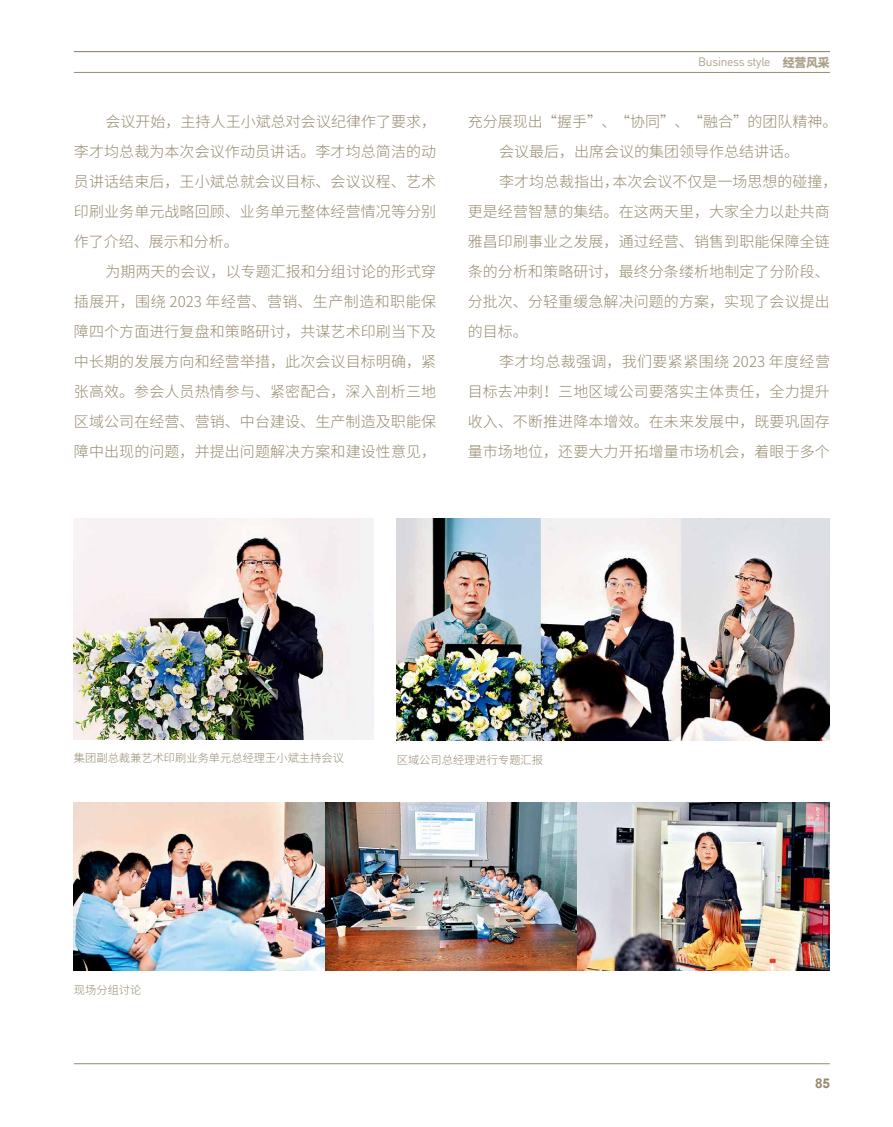
<style>
.page{position:relative;width:893px;height:1127px;background:#fff}
.page>*{position:absolute;margin:0;border:0;box-sizing:border-box;transform-origin:0 0}
.t1{font:300 15px/30px "Source Han Sans CN";letter-spacing:.005em;color:#978a6e;text-align:justify}
.t2{font:300 15px "Source Han Sans CN";letter-spacing:.025em;color:#978a6e}
.t3{font:700 13.5px "Arial";color:#978a6e}
.t4{font:12px "DIN";letter-spacing:-.025em;color:#aca088}
.t5{font:300 11.25px "Source Han Sans CN";color:#978a6e}
.s1{font-family:"Source Han Sans CN";font-weight:800}
</style>
<div class="page">
<img style="left:74px;top:519px;width:299px;height:220px">
<img style="left:397px;top:519px;width:433px;height:221px">
<img style="left:74px;top:802px;width:756px;height:169px">
<hr style="left:74px;top:51px;width:756px;height:1px;background:#978a6e">
<hr style="left:74px;top:72px;width:756px;height:1px;background:#978a6e">
<hr style="left:74px;top:1063px;width:756px;height:1px;background:#978a6e">
<p class="t1" style="left:74px;top:107px;width:364px;text-indent:32px">会议开始，主持人王小斌总对会议纪律作了要求，李才均总裁为本次会议作动员讲话。李才均总简洁的动员讲话结束后，王小斌总就会议目标、会议议程、艺术印刷业务单元战略回顾、业务单元整体经营情况等分别作了介绍、展示和分析。</p>
<p class="t1" style="left:74px;top:257px;width:364px;text-indent:32px">为期两天的会议，以专题汇报和分组讨论的形式穿插展开，围绕 2023 年经营、营销、生产制造和职能保障四个方面进行复盘和策略研讨，共谋艺术印刷当下及中长期的发展方向和经营举措，此次会议目标明确，紧张高效。参会人员热情参与、紧密配合，深入剖析三地区域公司在经营、营销、中台建设、生产制造及职能保障中出现的问题，并提出问题解决方案和建设性意见，</p>
<p class="t4" style="left:698px;top:55px;width:133px">Business style <span class="s1">经营风采</span></p>
<p class="t1" style="left:468px;top:107px;width:371px">充分展现出“握手”、“协同”、“融合”的团队精神。</p>
<p class="t1" style="left:499px;top:137px;width:302px">会议最后，出席会议的集团领导作总结讲话。</p>
<p class="t1" style="left:499px;top:167px;width:340px">李才均总裁指出，本次会议不仅是一场思想的碰撞，</p>
<p class="t1" style="left:468px;top:197px;width:364px">更是经营智慧的集结。在这两天里，大家全力以赴共商</p>
<p class="t1" style="left:468px;top:227px;width:364px">雅昌印刷事业之发展，通过经营、销售到职能保障全链</p>
<p class="t1" style="left:468px;top:257px;width:364px">条的分析和策略研讨，最终分条缕析地制定了分阶段、</p>
<p class="t1" style="left:468px;top:287px;width:364px">分批次、分轻重缓急解决问题的方案，实现了会议提出</p>
<p class="t1" style="left:468px;top:317px;width:61px">的目标。</p>
<p class="t2" style="left:499px;top:353px;width:332px">李才均总裁强调，我们要紧紧围绕 2023 年度经营</p>
<p class="t1" style="left:468px;top:377px;width:364px">目标去冲刺！三地区域公司要落实主体责任，全力提升</p>
<p class="t1" style="left:468px;top:407px;width:364px">收入、不断推进降本增效。在未来发展中，既要巩固存</p>
<p class="t1" style="left:468px;top:437px;width:364px">量市场地位，还要大力开拓增量市场机会，着眼于多个</p>
<p class="t5" style="left:74px;top:751px;width:272px">集团副总裁兼艺术印刷业务单元总经理王小斌主持会议</p>
<p class="t5" style="left:397px;top:754px;width:148px">区域公司总经理进行专题汇报</p>
<p class="t5" style="left:74px;top:983px;width:69px">现场分组讨论</p>
<p class="t3" style="left:815px;top:1073px;width:16px">85</p>
</div>
